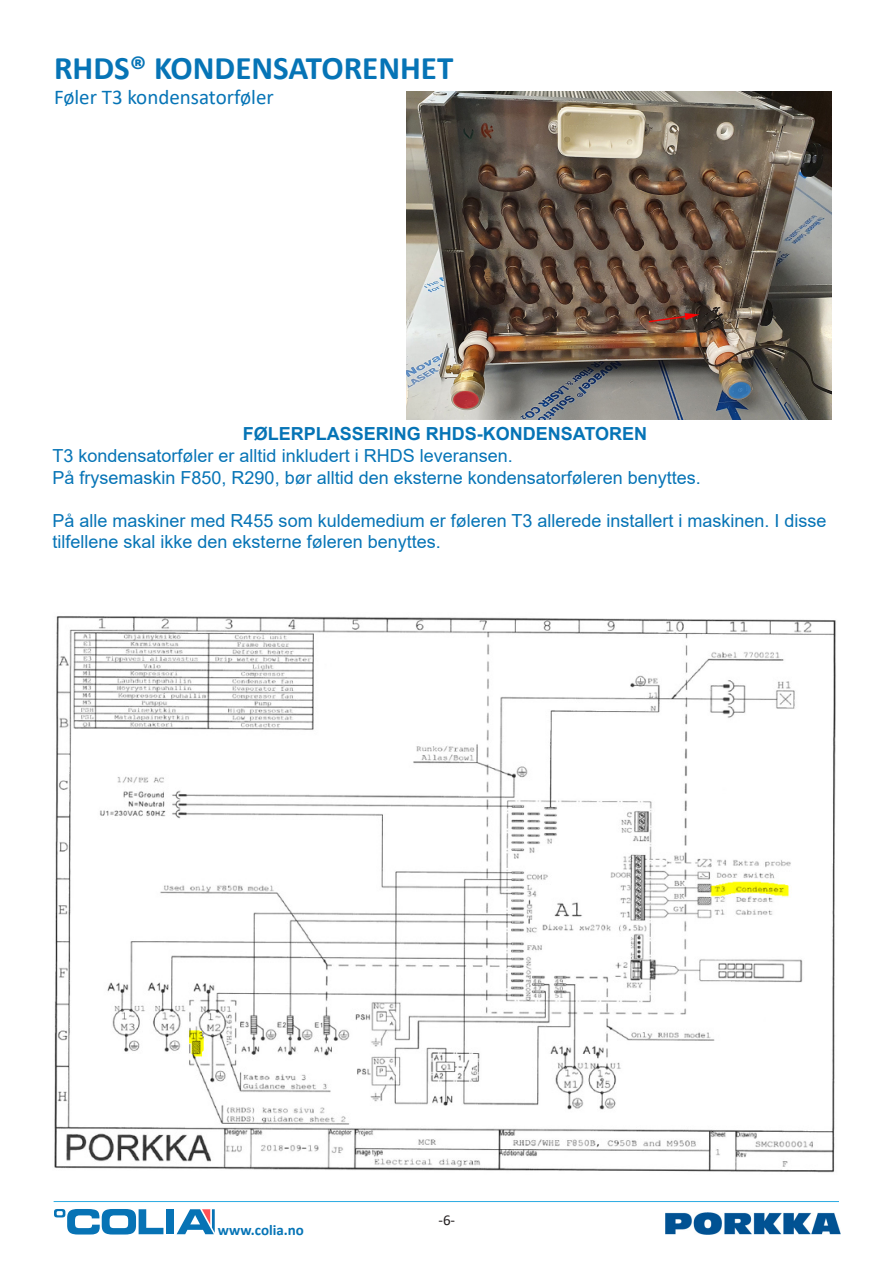
<style>
.page{position:relative;width:893px;height:1263px;background:#fff}
.page>*{position:absolute;margin:0;border:0;box-sizing:border-box;transform-origin:0 0}
.t1{font:700 33px "Calibri";color:#0674b6}
.t2{font:21px "Calibri";color:#0674b6}
.t3{font:18px/21.6px "Arial";color:#0674b6}
.t4{font:700 18px "Arial";color:#0674b6}
.t5{font:700 15px "Calibri";color:#0674b6}
.t6{font:15px "Calibri";color:#231f20}
</style>
<div class="page">
<hr style="left:54px;top:1201px;width:785px;height:1px;background:#29abe2">
<svg style="left:54px;top:1209px;width:109px;height:25px"></svg>
<div style="left:166px;top:1209px;width:8px;height:25px;background:#0773b5"></div>
<svg style="left:177px;top:1209px;width:38px;height:25px"></svg>
<img style="left:666px;top:1212px;width:175px;height:22px">
<img style="left:54px;top:616px;width:782px;height:557px">
<img style="left:406px;top:91px;width:425px;height:328px">
<p class="t1" style="left:54px;top:44px;width:401px">RHDS® KONDENSATORENHET</p>
<p class="t2" style="left:54px;top:82px;width:221px">Føler T3 kondensatorføler</p>
<p class="t4" style="left:243px;top:421px;width:406px">FØLERPLASSERING RHDS-KONDENSATOREN</p>
<p class="t3" style="left:53px;top:445px;width:462px">T3 kondensatorføler er alltid inkludert i RHDS leveransen.</p>
<p class="t3" style="left:53px;top:466px;width:650px">På frysemaskin F850, R290, bør alltid den eksterne kondensatorføleren benyttes.</p>
<p class="t3" style="left:53px;top:510px;width:775px">På alle maskiner med R455 som kuldemedium er føleren T3 allerede installert i maskinen. I disse tilfellene skal ikke den eksterne føleren benyttes.</p>
<p class="t5" style="left:218px;top:1219px;width:88px">www.colia.no</p>
<p class="t6" style="left:438px;top:1209px;width:18px">-6-</p>
</div>
